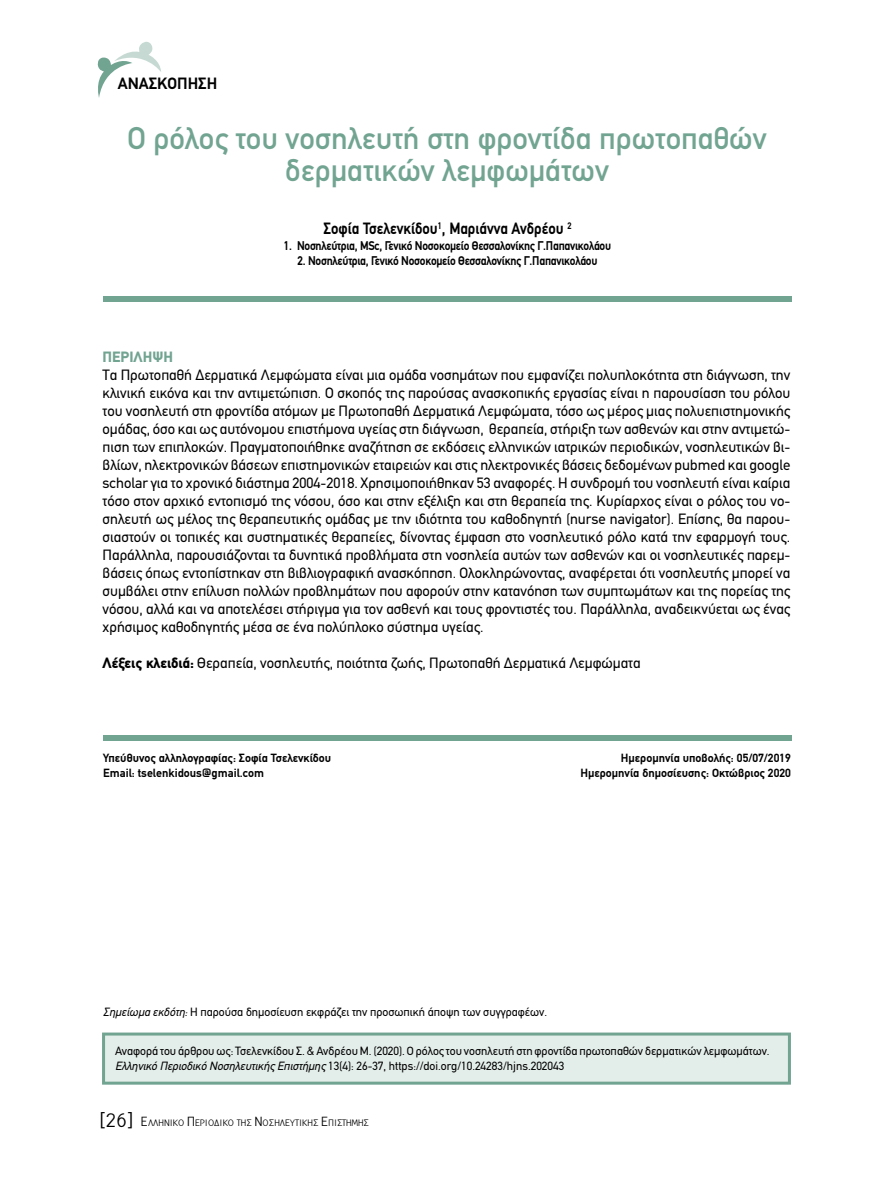
<style>
.page{position:relative;width:893px;height:1191px;background:#fff}
.page>*{position:absolute;margin:0;border:0;box-sizing:border-box;transform-origin:0 0}
.t1{font:500 31.5px/31.8px "PF Din Text";color:#72a492;text-align:center}
.t2{font:700 16.5px "PF Din Text";color:#000;scale:.9 1}
.t3{font:700 16.5px "PF Din Text";color:#000}
.t4{font:15px/18px "PF Din Text";color:#000;text-align:justify}
.t5{font:900 15px "PF Din Text";color:#72a492}
.t6{font:700 12.75px "PF Din Text";letter-spacing:-.02em;color:#000;scale:.9 1}
.t7{font:12px/14.4px "PF Din Text";color:#000}
.t8{font:700 12px/14.4px "PF Din Text";color:#000}
.t9{font:10.05px "PF Report";color:#000}
.s1{font-weight:900}
.s2{font-style:italic}
.s3{font-size:21px}
.s4{font-size:14.25px}
</style>
<div class="page">
<svg style="left:97px;top:41px;width:64px;height:57px"></svg>
<div style="left:103px;top:296px;width:689px;height:6px;background:#72a492"></div>
<div style="left:103px;top:735px;width:689px;height:5px;background:#72a492"></div>
<div style="left:102px;top:1032px;width:689px;height:52px;background:#e3ede9;border:3px solid #72a492"></div>
<p class="t3" style="left:118px;top:74px;width:101px">ΑΝΑΣΚΟΠΗΣΗ</p>
<h1 class="t1" style="left:128px;top:123px;width:640px">Ο ρόλος του νοσηλευτή στη φροντίδα πρωτοπαθών δερµατικών λεµφωµάτων</h1>
<p class="t2" style="left:324px;top:219px;width:277px">Σοφία Τσελενκίδου<sup>1</sup>, Μαριάννα Ανδρέου <sup>2</sup></p>
<p class="t6" style="left:284px;top:238px;width:365px">1. Νοσηλεύτρια, MSc, Γενικό Νοσοκοµείο Θεσσαλονίκης Γ.Παπανικολάου</p>
<p class="t6" style="left:298px;top:253px;width:335px">2. Νοσηλεύτρια, Γενικό Νοσοκοµείο Θεσσαλονίκης Γ.Παπανικολάου</p>
<p class="t5" style="left:103px;top:348px;width:72px">ΠΕΡΙΛΗΨΗ</p>
<p class="t4" style="left:103px;top:366px;width:689px">Τα Πρωτοπαθή ∆ερµατικά Λεµφώµατα είναι µια οµάδα νοσηµάτων που εµφανίζει πολυπλοκότητα στη διάγνωση, την κλινική εικόνα και την αντιµετώπιση. Ο σκοπός της παρούσας ανασκοπικής εργασίας είναι η παρουσίαση του ρόλου του νοσηλευτή στη φροντίδα ατόµων µε Πρωτοπαθή ∆ερµατικά Λεµφώµατα, τόσο ως µέρος µιας πολυεπιστηµονικής οµάδας, όσο και ως αυτόνοµου επιστήµονα υγείας στη διάγνωση, θεραπεία, στήριξη των ασθενών και στην αντιµετώ&shy;πιση των επιπλοκών. Πραγµατοποιήθηκε αναζήτηση σε εκδόσεις ελληνικών ιατρικών περιοδικών, νοσηλευτικών βι&shy;βλίων, ηλεκτρονικών βάσεων επιστηµονικών εταιρειών και στις ηλεκτρονικές βάσεις δεδοµένων pubmed και google scholar για το χρονικό διάστηµα 2004-2018. Χρησιµοποιήθηκαν 53 αναφορές. Η συνδροµή του νοσηλευτή είναι καίρια τόσο στον αρχικό εντοπισµό της νόσου, όσο και στην εξέλιξη και στη θεραπεία της. Κυρίαρχος είναι ο ρόλος του νο&shy;σηλευτή ως µέλος της θεραπευτικής οµάδας µε την ιδιότητα του καθοδηγητή (nurse navigator). Επίσης, θα παρου&shy;σιαστούν οι τοπικές και συστηµατικές θεραπείες, δίνοντας έµφαση στο νοσηλευτικό ρόλο κατά την εφαρµογή τους.<br>Παράλληλα, παρουσιάζονται τα δυνητικά προβλήµατα στη νοσηλεία αυτών των ασθενών και οι νοσηλευτικές παρεµ&shy;βάσεις όπως εντοπίστηκαν στη βιβλιογραφική ανασκόπηση. Ολοκληρώνοντας, αναφέρεται ότι νοσηλευτής µπορεί να συµβάλει στην επίλυση πολλών προβληµάτων που αφορούν στην κατανόηση των συµπτωµάτων και της πορείας της νόσου, αλλά και να αποτελέσει στήριγµα για τον ασθενή και τους φροντιστές του. Παράλληλα, αναδεικνύεται ως ένας χρήσιµος καθοδηγητής µέσα σε ένα πολύπλοκο σύστηµα υγείας.</p>
<p class="t4" style="left:103px;top:654px;width:540px"><span class="s1">Λέξεις κλειδιά:</span> Θεραπεία, νοσηλευτής, ποιότητα ζωής, Πρωτοπαθή ∆ερµατικά Λεµφώµατα</p>
<p class="t8" style="left:103px;top:751px;width:230px">Υπεύθυνος αλληλογραφίας: Σοφία Τσελενκίδου<br>Email: tselenkidous@gmail.com</p>
<p class="t8" style="left:580px;top:751px;width:212px;text-align:right">Ηµεροµηνία υποβολής: 05/07/2019<br>Ηµεροµηνία δηµοσίευσης: Οκτώβριος 2020</p>
<p class="t7" style="left:103px;top:1004px;width:446px"><span class="s2">Σηµείωµα εκδότη:</span> Η παρούσα δηµοσίευση εκφράζει την προσωπική άποψη των συγγραφέων.</p>
<p class="t7" style="left:115px;top:1044px;width:656px">Αναφορά του άρθρου ως: Τσελενκίδου Σ. &amp; Ανδρέου Μ. (2020). Ο ρόλος του νοσηλευτή στη φροντίδα πρωτοπαθών δερµατικών λεµφωµάτων.<br><span class="s2">Ελληνικό Περιοδικό Νοσηλευτικής Επιστήµης</span> 13(4): 26-37, https://doi.org/10.24283/hjns.202043</p>
<p class="t9" style="left:99px;top:1118px;width:272px"><span class="s3">[26]</span> <span class="s4">Ε</span>ΛΛΗΝΙΚΟ <span class="s4">Π</span>ΕΡΙΟ∆ΙΚΟ ΤΗΣ <span class="s4">Ν</span>ΟΣΗΛΕΥΤΙΚΗΣ <span class="s4">Ε</span>ΠΙΣΤΗΜΗΣ</p>
</div>
